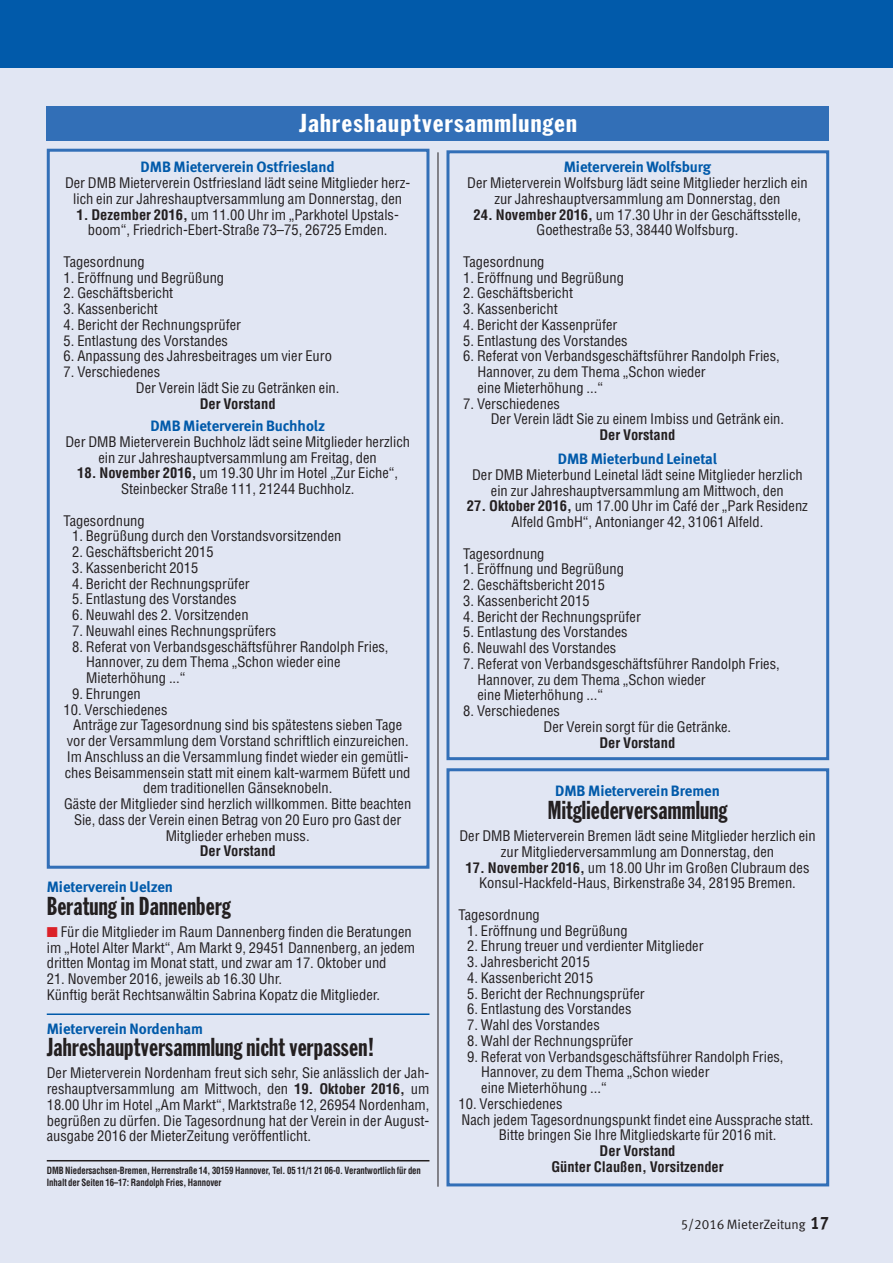
<style>
.page{position:relative;width:893px;height:1263px;background:#e1e6f3}
.page>*{position:absolute;margin:0;border:0;box-sizing:border-box;transform-origin:0 0}
.t1{font:25.5px "Franklin Gothic Extra Cond";letter-spacing:.01em;color:#231f20}
.t2{font:25.5px "Franklin Gothic Extra Cond";letter-spacing:.04em;color:#fff;scale:1.2 1}
.t3{font:700 15px "VZ Meta LF";letter-spacing:-.005em;color:#015aaa}
.t4{font:condensed 14.25px/15.8px "Helvetica";color:#231f20;text-align:center}
.t5{font:700 condensed 14.25px/15.8px "Helvetica";color:#231f20;text-align:center}
.t6{font:13.5px "VZ Meta LF";color:#231f20}
.t7{font:700 condensed 9.75px/11.7px "Helvetica";letter-spacing:-.01em;color:#231f20;scale:.9 1}
.s1{font-weight:700}
.s2{color:#db2128}
.s3{font-weight:700;font-size:18px}
</style>
<div class="page">
<div style="left:0;top:0;width:893px;height:67px;background:#015aaa"></div>
<hr style="left:47px;top:1013px;width:382px;height:2px;background:#015aaa">
<hr style="left:438px;top:152px;width:1px;height:1035px;background:#231f20">
<hr style="left:47px;top:1160px;width:382px;height:1px;background:#231f20">
<div style="left:47px;top:149px;width:382px;height:720px;border:3px solid #326fb7"></div>
<div style="left:446px;top:768px;width:383px;height:418px;border:3px solid #326fb7"></div>
<div style="left:47px;top:107px;width:782px;height:34px;background:#326fb7"></div>
<div style="left:446px;top:150px;width:383px;height:610px;border:3px solid #326fb7"></div>
<h1 class="t2" style="left:299px;top:113px;width:233px">Jahreshauptversammlungen</h1>
<p class="t3" style="left:141px;top:158px;width:196px">DMB Mieterverein Ostfriesland</p>
<p class="t4" style="left:65px;top:175px;width:347px">Der DMB Mieterverein Ostfriesland lädt seine Mitglieder herz&shy;lich ein zur Jahreshauptversammlung am Donnerstag, den</p>
<p class="t4" style="left:76px;top:207px;width:324px"><span class="s1">1. Dezember 2016,</span> um 11.00 Uhr im „Parkhotel Upstals&shy;boom“, Friedrich-Ebert-Straße 73–75, 26725 Emden.</p>
<p class="t4" style="left:64px;top:254px;width:83px">Tagesordnung</p>
<p class="t4" style="left:64px;top:270px;width:162px">1. Eröffnung und Begrüßung</p>
<p class="t4" style="left:64px;top:285px;width:111px">2. Geschäftsbericht</p>
<p class="t4" style="left:64px;top:301px;width:96px">3. Kassenbericht</p>
<p class="t4" style="left:64px;top:317px;width:179px">4. Bericht der Rechnungsprüfer</p>
<p class="t4" style="left:64px;top:333px;width:166px">5. Entlastung des Vorstandes</p>
<p class="t4" style="left:64px;top:348px;width:270px">6. Anpassung des Jahresbeitrages um vier Euro</p>
<p class="t4" style="left:136px;top:364px;width:205px;text-align:left;text-indent:-72px">7. Verschiedenes<br>Der Verein lädt Sie zu Getränken ein.</p>
<p class="t5" style="left:200px;top:396px;width:77px">Der Vorstand</p>
<p class="t3" style="left:150px;top:417px;width:176px">DMB Mieterverein Buchholz</p>
<p class="t4" style="left:65px;top:434px;width:346px">Der DMB Mieterverein Buchholz lädt seine Mitglieder herzlich ein zur Jahreshauptversammlung am Freitag, den</p>
<p class="t4" style="left:77px;top:465px;width:322px"><span class="s1">18. November 2016,</span> um 19.30 Uhr im Hotel „Zur Eiche“,<br>Steinbecker Straße 111, 21244 Buchholz.</p>
<p class="t4" style="left:64px;top:513px;width:83px">Tagesordnung</p>
<p class="t4" style="left:72px;top:528px;width:271px">1. Begrüßung durch den Vorstandsvorsitzenden</p>
<p class="t4" style="left:72px;top:544px;width:143px">2. Geschäftsbericht 2015</p>
<p class="t4" style="left:72px;top:560px;width:128px">3. Kassenbericht 2015</p>
<p class="t4" style="left:72px;top:576px;width:179px">4. Bericht der Rechnungsprüfer</p>
<p class="t4" style="left:72px;top:591px;width:166px">5. Entlastung des Vorstandes</p>
<p class="t4" style="left:72px;top:607px;width:178px">6. Neuwahl des 2. Vorsitzenden</p>
<p class="t4" style="left:72px;top:623px;width:206px">7. Neuwahl eines Rechnungsprüfers</p>
<p class="t4" style="left:86px;top:639px;width:304px;text-align:left;text-indent:-14px">8. Referat von Verbandsgeschäftsführer Randolph Fries,<br>Hannover, zu dem Thema „Schon wieder eine<br>Mieterhöhung ...“</p>
<p class="t4" style="left:72px;top:686px;width:70px">9. Ehrungen</p>
<p class="t4" style="left:64px;top:702px;width:105px">10. Verschiedenes</p>
<p class="t4" style="left:73px;top:717px;width:331px">Anträge zur Tagesordnung sind bis spätestens sieben Tage</p>
<p class="t4" style="left:67px;top:733px;width:344px">vor der Versammlung dem Vorstand schriftlich einzureichen.</p>
<p class="t4" style="left:67px;top:749px;width:343px">Im Anschluss an die Versammlung findet wieder ein gemütli-</p>
<p class="t4" style="left:65px;top:765px;width:347px">ches Beisammensein statt mit einem kalt-warmem Büfett und</p>
<p class="t4" style="left:143px;top:780px;width:191px">dem traditionellen Gänseknobeln.</p>
<p class="t4" style="left:64px;top:796px;width:349px">Gäste der Mitglieder sind herzlich willkommen. Bitte beachten</p>
<p class="t4" style="left:74px;top:812px;width:329px">Sie, dass der Verein einen Betrag von 20 Euro pro Gast der</p>
<p class="t4" style="left:166px;top:828px;width:146px">Mitglieder erheben muss.</p>
<p class="t5" style="left:200px;top:843px;width:77px">Der Vorstand</p>
<p class="t3" style="left:564px;top:158px;width:149px">Mieterverein Wolfsburg</p>
<p class="t4" style="left:467px;top:175px;width:342px">Der Mieterverein Wolfsburg lädt seine Mitglieder herzlich ein zur Jahreshauptversammlung am Donnerstag, den</p>
<p class="t4" style="left:474px;top:207px;width:329px"><span class="s1">24. November 2016,</span> um 17.30 Uhr in der Geschäftsstelle,<br>Goethestraße 53, 38440 Wolfsburg.</p>
<p class="t4" style="left:463px;top:254px;width:83px">Tagesordnung</p>
<p class="t4" style="left:463px;top:270px;width:162px">1. Eröffnung und Begrüßung</p>
<p class="t4" style="left:463px;top:285px;width:111px">2. Geschäftsbericht</p>
<p class="t4" style="left:463px;top:301px;width:96px">3. Kassenbericht</p>
<p class="t4" style="left:463px;top:317px;width:156px">4. Bericht der Kassenprüfer</p>
<p class="t4" style="left:463px;top:333px;width:166px">5. Entlastung des Vorstandes</p>
<p class="t4" style="left:477px;top:348px;width:304px;text-align:left;text-indent:-14px">6. Referat von Verbandsgeschäftsführer Randolph Fries,<br>Hannover, zu dem Thema „Schon wieder<br>eine Mieterhöhung ...“</p>
<p class="t4" style="left:491px;top:396px;width:295px;text-align:left;text-indent:-27px">7. Verschiedenes<br>Der Verein lädt Sie zu einem Imbiss und Getränk ein.</p>
<p class="t5" style="left:599px;top:427px;width:77px">Der Vorstand</p>
<p class="t3" style="left:558px;top:450px;width:161px">DMB Mieterbund Leinetal</p>
<p class="t4" style="left:472px;top:467px;width:332px">Der DMB Mieterbund Leinetal lädt seine Mitglieder herzlich ein zur Jahreshauptversammlung am Mittwoch, den</p>
<p class="t4" style="left:467px;top:498px;width:342px"><span class="s1">27. Oktober 2016,</span> um 17.00 Uhr im Café der „Park Residenz<br>Alfeld GmbH“, Antonianger 42, 31061 Alfeld.</p>
<p class="t4" style="left:463px;top:546px;width:83px">Tagesordnung</p>
<p class="t4" style="left:463px;top:561px;width:162px">1. Eröffnung und Begrüßung</p>
<p class="t4" style="left:463px;top:577px;width:143px">2. Geschäftsbericht 2015</p>
<p class="t4" style="left:463px;top:593px;width:128px">3. Kassenbericht 2015</p>
<p class="t4" style="left:463px;top:609px;width:179px">4. Bericht der Rechnungsprüfer</p>
<p class="t4" style="left:463px;top:624px;width:166px">5. Entlastung des Vorstandes</p>
<p class="t4" style="left:463px;top:640px;width:155px">6. Neuwahl des Vorstandes</p>
<p class="t4" style="left:477px;top:656px;width:304px;text-align:left;text-indent:-14px">7. Referat von Verbandsgeschäftsführer Randolph Fries,<br>Hannover, zu dem Thema „Schon wieder<br>eine Mieterhöhung ...“</p>
<p class="t4" style="left:544px;top:703px;width:189px;text-align:left;text-indent:-80px">8. Verschiedenes<br>Der Verein sorgt für die Getränke.</p>
<p class="t5" style="left:599px;top:735px;width:77px">Der Vorstand</p>
<p class="t3" style="left:555px;top:782px;width:166px">DMB Mieterverein Bremen</p>
<h1 class="t1" style="left:548px;top:801px;width:181px">Mitgliederversammlung</h1>
<p class="t4" style="left:459px;top:828px;width:358px">Der DMB Mieterverein Bremen lädt seine Mitglieder herzlich ein zur Mitgliederversammlung am Donnerstag, den</p>
<p class="t4" style="left:466px;top:860px;width:345px"><span class="s1">17. November 2016,</span> um 18.00 Uhr im Großen Clubraum des<br>Konsul-Hackfeld-Haus, Birkenstraße 34, 28195 Bremen.</p>
<p class="t4" style="left:459px;top:907px;width:83px">Tagesordnung</p>
<p class="t4" style="left:467px;top:923px;width:162px">1. Eröffnung und Begrüßung</p>
<p class="t4" style="left:467px;top:938px;width:238px">2. Ehrung treuer und verdienter Mitglieder</p>
<p class="t4" style="left:467px;top:954px;width:125px">3. Jahresbericht 2015</p>
<p class="t4" style="left:467px;top:970px;width:128px">4. Kassenbericht 2015</p>
<p class="t4" style="left:467px;top:986px;width:179px">5. Bericht der Rechnungsprüfer</p>
<p class="t4" style="left:467px;top:1001px;width:166px">6. Entlastung des Vorstandes</p>
<p class="t4" style="left:467px;top:1017px;width:134px">7. Wahl des Vorstandes</p>
<p class="t4" style="left:467px;top:1033px;width:167px">8. Wahl der Rechnungsprüfer</p>
<p class="t4" style="left:481px;top:1049px;width:304px;text-align:left;text-indent:-14px">9. Referat von Verbandsgeschäftsführer Randolph Fries,<br>Hannover, zu dem Thema „Schon wieder<br>eine Mieterhöhung ...“</p>
<p class="t4" style="left:459px;top:1096px;width:105px">10. Verschiedenes</p>
<p class="t4" style="left:461px;top:1112px;width:353px">Nach jedem Tagesordnungspunkt findet eine Aussprache statt.</p>
<p class="t4" style="left:499px;top:1127px;width:279px">Bitte bringen Sie Ihre Mitgliedskarte für 2016 mit.</p>
<p class="t5" style="left:551px;top:1143px;width:174px">Der Vorstand<br>Günter Claußen, Vorsitzender</p>
<p class="t3" style="left:47px;top:878px;width:128px">Mieterverein Uelzen</p>
<h1 class="t1" style="left:47px;top:896px;width:185px">Beratung in Dannenberg</h1>
<p class="t4" style="left:47px;top:924px;width:370px;text-align:left"><span class="s2">■</span> Für die Mitglieder im Raum Dannenberg finden die Beratungen im „Hotel Alter Markt“, Am Markt 9, 29451 Dannenberg, an jedem dritten Montag im Monat statt, und zwar am 17. Oktober und</p>
<p class="t4" style="left:47px;top:971px;width:335px;text-align:left">21. November 2016, jeweils ab 16.30 Uhr.<br>Künftig berät Rechtsanwältin Sabrina Kopatz die Mitglieder.</p>
<p class="t3" style="left:47px;top:1019px;width:158px">Mieterverein Nordenham</p>
<h1 class="t1" style="left:47px;top:1038px;width:329px">Jahreshauptversammlung nicht verpassen!</h1>
<p class="t4" style="left:47px;top:1065px;width:384px;text-align:justify">Der Mieterverein Nordenham freut sich sehr, Sie anlässlich der Jah&shy;reshauptversammlung am Mittwoch, den <span class="s1">19. Oktober 2016,</span> um 18.00 Uhr im Hotel „Am Markt“, Marktstraße 12, 26954 Nordenham, begrüßen zu dürfen. Die Tagesordnung hat der Verein in der August&shy;ausgabe 2016 der MieterZeitung veröffentlicht.</p>
<p class="t7" style="left:47px;top:1165px;width:417px">DMB Niedersachsen-Bremen, Herrenstraße 14, 30159 Hannover, Tel. 05 11/1 21 06-0. Verantwortlich für den<br>Inhalt der Seiten 16–17: Randolph Fries, Hannover</p>
<p class="t6" style="left:681px;top:1216px;width:150px">5/2016 MieterZeitung <span class="s3">17</span></p>
</div>
